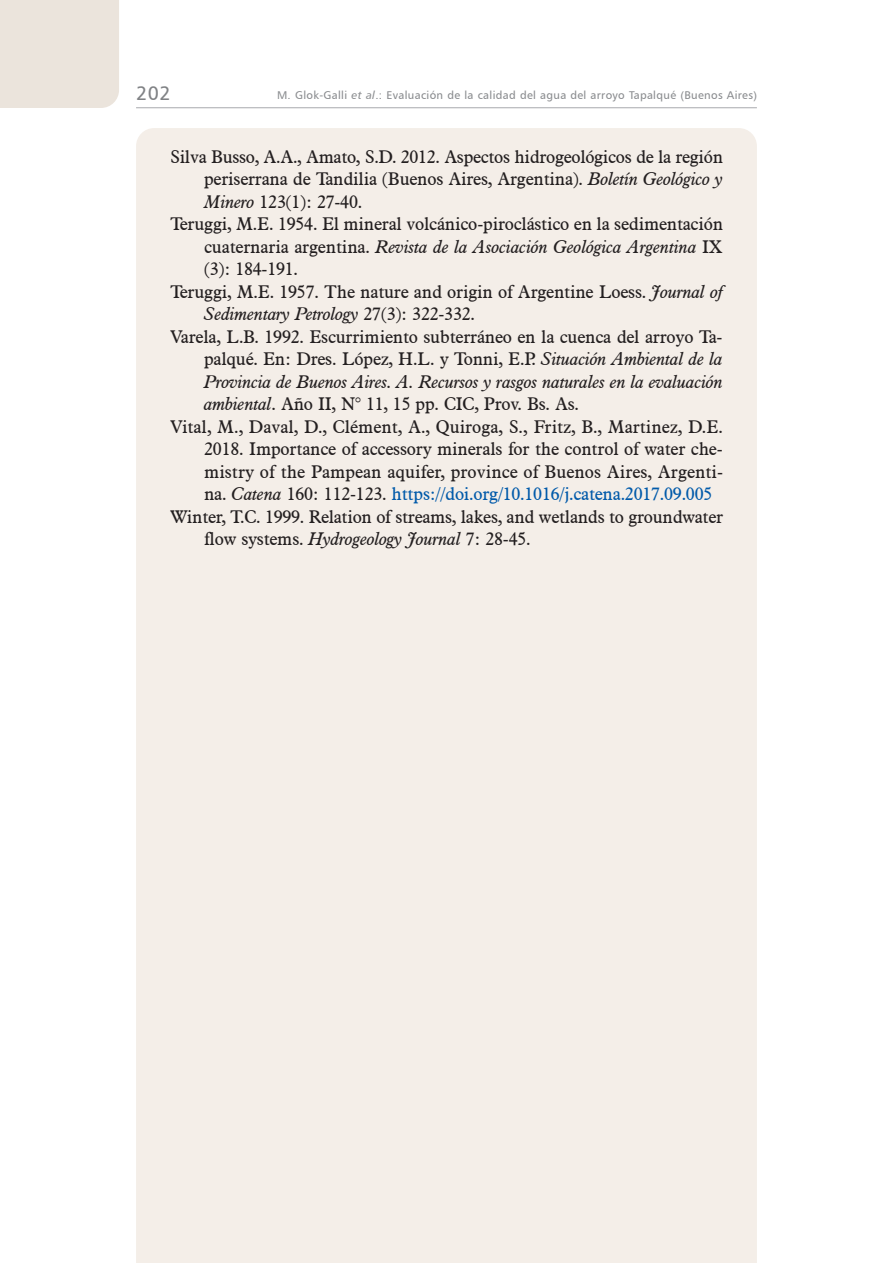
<style>
.page{position:relative;width:893px;height:1263px;background:#fff}
.page>*{position:absolute;margin:0;border:0;box-sizing:border-box;transform-origin:0 0}
.t1{font:19.5px "Humanist 777 BT Roman B";color:#808285}
.t2{font:18px "Aldine 721 BT";letter-spacing:-.01em;color:#231f20}
.t3{font:italic 18px "Aldine 721 BT";letter-spacing:-.01em;color:#231f20}
.t4{font:18px "Aldine 721 BT";letter-spacing:-.01em;color:#015aaa}
.t5{font:11.25px "Humanist 777 BT Roman B";letter-spacing:.03em;color:#8a8c8f}
.s1{font-family:"Humanist 777 BT Italic B"}
.s2{font-style:italic}
.s3{font-style:normal}
.s4{color:#231f20}
.s5{font-style:italic;color:#231f20}
</style>
<div class="page">
<hr style="left:136px;top:107px;width:621px;height:1px;background:#a8a9ad">
<div style="left:0;top:0;width:119px;height:108px;background:#ebe4dc"></div>
<div style="left:136px;top:128px;width:621px;height:1135px;background:#f4eee8"></div>
<p class="t1" style="left:136px;top:81px;width:36px">202</p>
<p class="t5" style="left:277px;top:88px;width:481px">M. Glok-Galli <span class="s1">et al</span>.: Evaluación de la calidad del agua del arroyo Tapalqué (Buenos Aires)</p>
<p class="t2" style="left:170px;top:145px;width:554px">Silva Busso, A.A., Amato, S.D. 2012. Aspectos hidrogeológicos de la región</p>
<p class="t2" style="left:204px;top:168px;width:520px">periserrana de Tandilia (Buenos Aires, Argentina). <span class="s2">Boletín Geológico y</span></p>
<p class="t2" style="left:204px;top:190px;width:160px"><span class="s2">Minero</span> 123(1): 27-40.</p>
<p class="t2" style="left:170px;top:213px;width:554px">Teruggi, M.E. 1954. El mineral volcánico-piroclástico en la sedimentación</p>
<p class="t3" style="left:204px;top:235px;width:520px"><span class="s3">cuaternaria argentina.</span> Revista de la Asociación Geológica Argentina <span class="s3">IX</span></p>
<p class="t2" style="left:204px;top:258px;width:95px">(3): 184-191.</p>
<p class="t2" style="left:170px;top:280px;width:555px">Teruggi, M.E. 1957. The nature and origin of Argentine Loess. <span class="s2">Journal of</span></p>
<p class="t3" style="left:204px;top:303px;width:272px">Sedimentary Petrology <span class="s3">27(3): 322-332.</span></p>
<p class="t2" style="left:170px;top:325px;width:554px">Varela, L.B. 1992. Escurrimiento subterráneo en la cuenca del arroyo Ta-</p>
<p class="t2" style="left:204px;top:348px;width:520px">palqué. En: Dres. López, H.L. y Tonni, E.P. <span class="s2">Situación Ambiental de la</span></p>
<p class="t3" style="left:204px;top:370px;width:520px">Provincia de Buenos Aires. A. Recursos y rasgos naturales en la evaluación</p>
<p class="t2" style="left:204px;top:393px;width:376px"><span class="s2">ambiental</span>. Año II, N° 11, 15 pp. CIC, Prov. Bs. As.</p>
<p class="t2" style="left:170px;top:415px;width:554px">Vital, M., Daval, D., Clément, A., Quiroga, S., Fritz, B., Martinez, D.E.</p>
<p class="t2" style="left:204px;top:438px;width:520px">2018. Importance of accessory minerals for the control of water che-</p>
<p class="t2" style="left:204px;top:460px;width:520px">mistry of the Pampean aquifer, province of Buenos Aires, Argenti-</p>
<p class="t4" style="left:204px;top:483px;width:510px"><span class="s4">na.</span> <span class="s5">Catena</span> <span class="s4">160: 112-123.</span> https://doi.org/10.1016/j.catena.2017.09.005</p>
<p class="t2" style="left:170px;top:505px;width:555px">Winter, T.C. 1999. Relation of streams, lakes, and wetlands to groundwater</p>
<p class="t2" style="left:204px;top:528px;width:328px">flow systems. <span class="s2">Hydrogeology Journal</span> 7: 28-45.</p>
</div>
